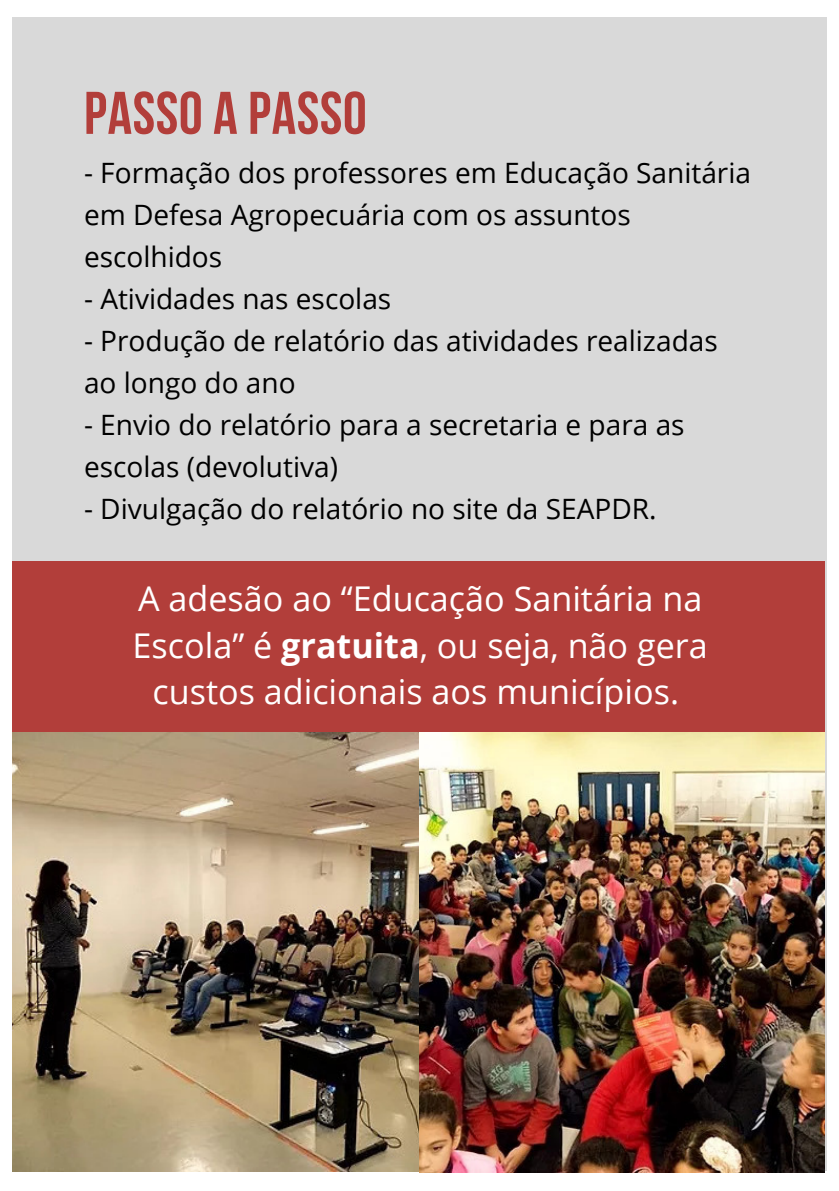
<style>
.page{position:relative;width:839px;height:1191px;background:#fff}
.page>*{position:absolute;margin:0;border:0;box-sizing:border-box;transform-origin:0 0}
.t1{font:700 60px "Bebas Neue";letter-spacing:.01em;color:#b23e3a}
.t2{font:34.2px/46.6px "Open Sans";color:#fff;text-align:center}
.t3{font:28px/42px "Open Sans";color:#000}
.s1{font-weight:700}
</style>
<div class="page">
<div style="left:13px;top:17px;width:814px;height:1154px;background:#d9d9d9"></div>
<div style="left:13px;top:561px;width:812px;height:172px;background:#b23e3a"></div>
<img style="left:13px;top:733px;width:811px;height:440px">
<p class="t1" style="left:84px;top:89px;width:284px">PASSO A PASSO</p>
<p class="t3" style="left:84px;top:151px;width:668px">- Formação dos professores em Educação Sanitária em Defesa Agropecuária com os assuntos escolhidos</p>
<p class="t3" style="left:84px;top:277px;width:309px">- Atividades nas escolas</p>
<p class="t3" style="left:84px;top:319px;width:635px">- Produção de relatório das atividades realizadas ao longo do ano</p>
<p class="t3" style="left:84px;top:403px;width:602px">- Envio do relatório para a secretaria e para as escolas (devolutiva)</p>
<p class="t3" style="left:84px;top:488px;width:574px">- Divulgação do relatório no site da SEAPDR.</p>
<p class="t2" style="left:133px;top:575px;width:576px">A adesão ao “Educação Sanitária na<br>Escola” é <span class="s1">gratuita</span>, ou seja, não gera custos adicionais aos municípios.</p>
</div>
